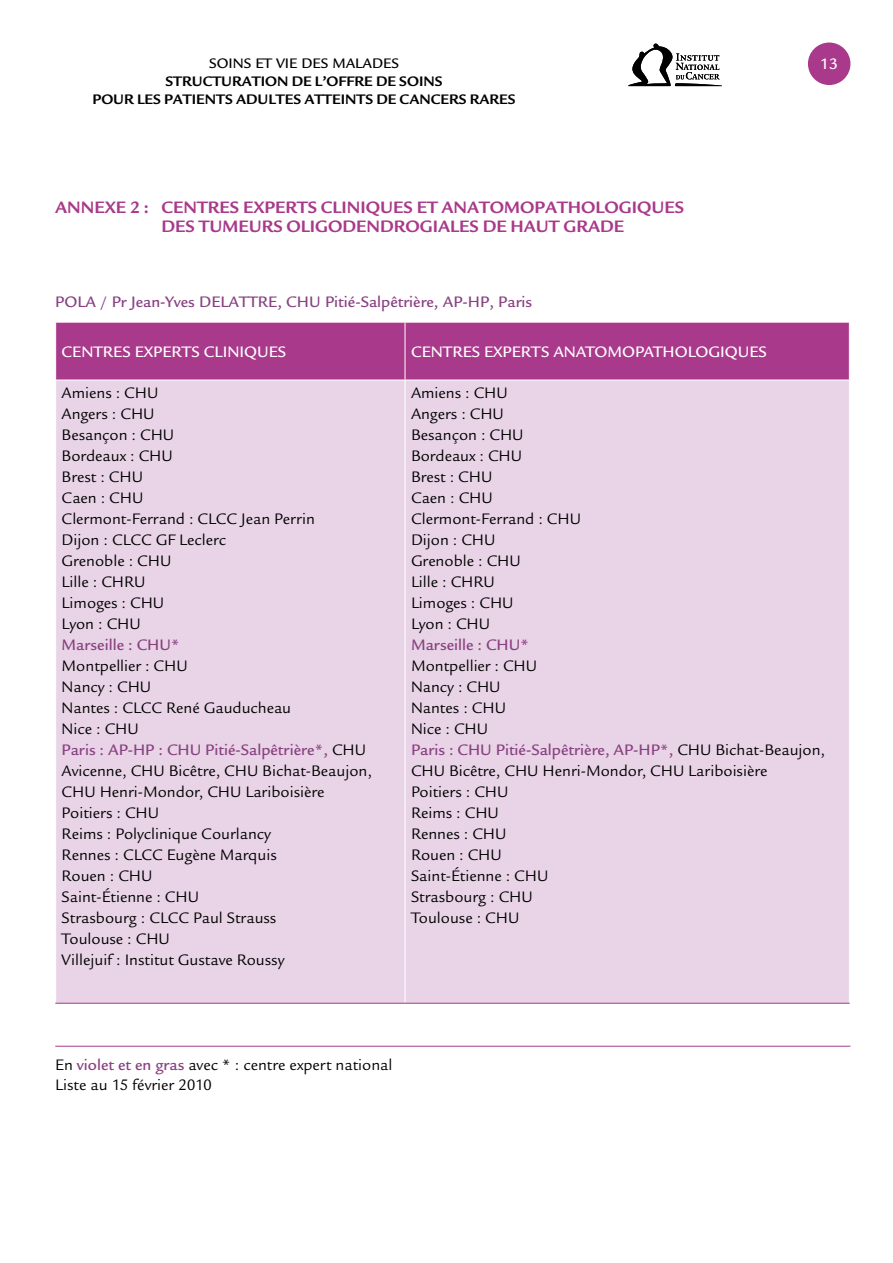
<style>
.page{position:relative;width:893px;height:1263px;background:#fff}
.page>*{position:absolute;margin:0;border:0;box-sizing:border-box;transform-origin:0 0}
.t1{font:700 18px/18.8px "Legacy San ITC";color:#a9398a}
.t2{font:16.5px/21px "Legacy San ITC";color:#000}
.t3{font:500 16.5px "Legacy San ITC";color:#894181}
.t4{font:500 16.5px "Legacy San ITC";color:#fff}
.t5{font:500 16.5px "Legacy Sans";color:#fff}
.t6{font:700 15px "Legacy San ITC";color:#000}
.t7{font:500 15px "Legacy San ITC";color:#000}
.s1{font-weight:500;color:#894181}
</style>
<div class="page">
<div style="left:808px;top:43px;width:42px;height:42px;background:#a9398a;border-radius:50%"></div>
<hr style="left:55px;top:1046px;width:795px;height:1px;background:#a9398a">
<svg style="left:628px;top:44px;width:94px;height:42px"></svg>
<div style="left:56px;top:323px;width:793px;height:57px;background:#a9398a"></div>
<div style="left:56px;top:381px;width:793px;height:622px;background:#e8d4e6"></div>
<hr style="left:405px;top:322px;width:1px;height:58px;background:#fff">
<hr style="left:405px;top:380px;width:1px;height:623px;background:#fff">
<hr style="left:55px;top:1003px;width:350px;height:1px;background:#a9398a">
<hr style="left:405px;top:1003px;width:445px;height:1px;background:#a9398a">
<p class="t7" style="left:209px;top:54px;width:191px">SOINS ET VIE DES MALADES</p>
<p class="t6" style="left:165px;top:72px;width:252px">STRUCTURATION DE L’OFFRE DE SOINS</p>
<p class="t6" style="left:92px;top:90px;width:21px">POUR</p>
<p class="t6" style="left:137px;top:90px;width:110px">LES PATIENTS ADULTE</p>
<p class="t6" style="left:293px;top:90px;width:21px">S ATTEINT</p>
<p class="t6" style="left:365px;top:90px;width:45px">S DE CANCER</p>
<p class="t6" style="left:459px;top:90px;width:22px">S RARE</p>
<p class="t6" style="left:508px;top:90px;width:9px">S</p>
<p class="t1" style="left:162px;top:198px;width:522px;text-indent:-106px">ANNEXE 2 : CENTRES EXPERTS CLINIQUES ET ANATOMOPATHOLOGIQUES<br>DES TUMEURS OLIGODENDROGIALES DE HAUT GRADE</p>
<p class="t5" style="left:820px;top:54px;width:19px">13</p>
<p class="t3" style="left:55px;top:292px;width:9px">POLA</p>
<p class="t3" style="left:100px;top:292px;width:110px">/ PR JEAN-YVES DELATT</p>
<p class="t3" style="left:258px;top:292px;width:276px">RE, CHU PITIÉ-SALPÊTRIÈRE, AP-HP, PARIS</p>
<p class="t4" style="left:62px;top:342px;width:226px">CENTRES EXPERTS CLINIQUES</p>
<p class="t4" style="left:411px;top:342px;width:357px">CENTRES EXPERTS ANATOMOPATH OLOG IQUES</p>
<p class="t2" style="left:62px;top:382px;width:255px">Amiens : CHU<br>Angers : CHU<br>Besançon : CHU<br>Bordeaux : CHU<br>Brest : CHU<br>Caen : CHU<br>Clermont-Ferrand : CLCC Jean Perrin<br>Dijon : CLCC GF Leclerc<br>Grenoble : CHU<br>Lille : CHRU<br>Limoges : CHU<br>Lyon : CHU</p>
<p class="t3" style="left:62px;top:635px;width:120px">MARSEILLE : CHU *</p>
<p class="t2" style="left:62px;top:656px;width:312px">Montpellier : CHU<br>Nancy : CHU<br>Nantes : CLCC René Gauducheau<br>Nice : CHU<br><span class="s1">PARIS : AP-HP : CHU PITIÉ-SALPÊTRIÈRE*,</span> CHU<br>Avicenne, CHU Bicêtre, CHU Bichat-Beaujon,<br>CHU Henri-Mondor, CHU Lariboisière<br>Poitiers : CHU<br>Reims : Polyclinique Courlancy<br>Rennes : CLCC Eugène Marquis<br>Rouen : CHU<br>Saint-Étienne : CHU<br>Strasbourg : CLCC Paul Strauss<br>Toulouse : CHU<br>Villejuif : Institut Gustave Roussy</p>
<p class="t2" style="left:411px;top:383px;width:171px">Amiens : CHU<br>Angers : CHU<br>Besançon : CHU<br>Bordeaux : CHU<br>Brest : CHU<br>Caen : CHU<br>Clermont-Ferrand : CHU<br>Dijon : CHU<br>Grenoble : CHU<br>Lille : CHRU<br>Limoges : CHU<br>Lyon : CHU</p>
<p class="t3" style="left:411px;top:636px;width:120px">MARSEILLE : CHU *</p>
<p class="t2" style="left:411px;top:656px;width:416px">Montpellier : CHU<br>Nancy : CHU<br>Nantes : CHU<br>Nice : CHU<br><span class="s1">PARIS : CHU PITIÉ-SALPÊTRIÈRE, AP-HP*,</span> CHU Bichat-Beaujon,<br>CHU Bicêtre, CHU Henri-Mondor, CHU Lariboisière<br>Poitiers : CHU<br>Reims : CHU<br>Rennes : CHU<br>Rouen : CHU<br>Saint-Étienne : CHU<br>Strasbourg : CHU<br>Toulouse : CHU</p>
<p class="t2" style="left:55px;top:1055px;width:339px;line-height:19.8px">En <span class="s1">VIOLET ET EN GRAS</span> avec * : centre expert national<br>Liste au 15 février 2010</p>
</div>
